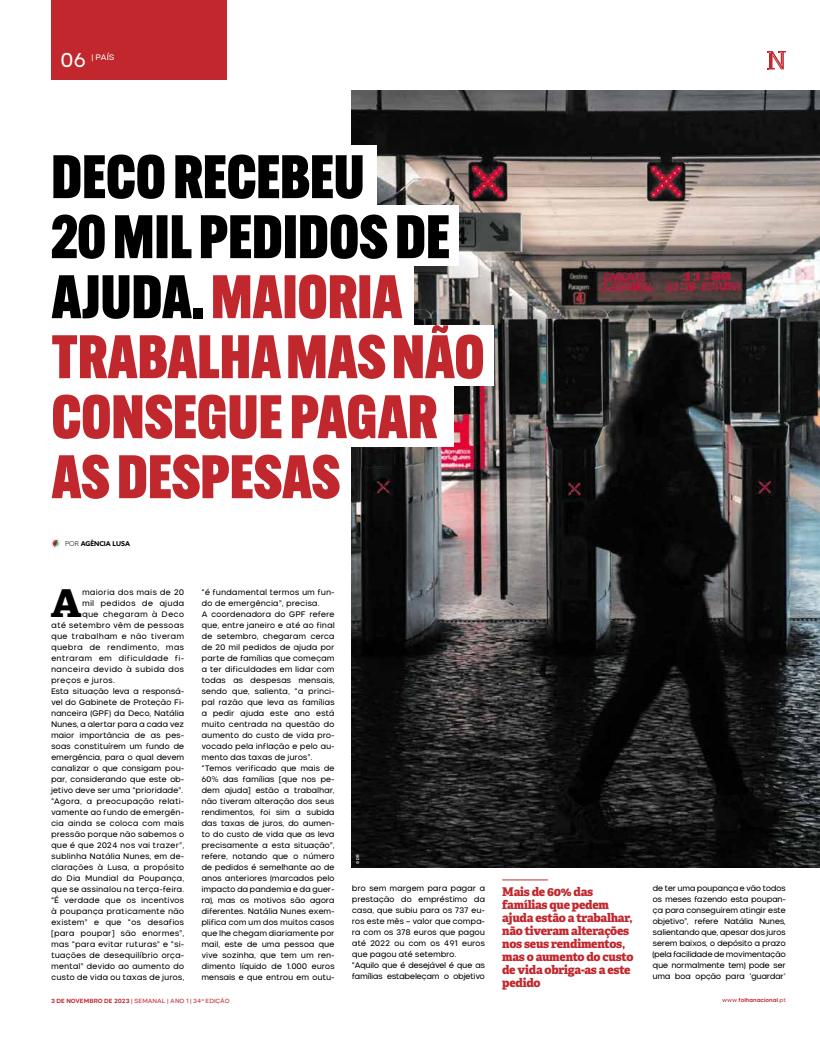
<style>
.page{position:relative;width:820px;height:1049px;background:#fff}
.page>*{position:absolute;margin:0;border:0;box-sizing:border-box;transform-origin:0 0}
.t1{font:900 60px/60px "Alternate Gothic Cond ATF";letter-spacing:.01em;color:#c1282e}
.t2{font:800 38.4px "Adelle";color:#000}
.t3{font:20px "Nominee";color:#fff}
.t4{font:800 12px/13px "Adelle";letter-spacing:-.025em;color:#c1282e}
.t5{font:8px/11px "Nominee";letter-spacing:-.03em;color:#000}
.t6{font:8px "Nominee";color:#000}
.t7{font:8px "Nominee";letter-spacing:-.005em;color:#000}
.t8{font:8px "Nominee";letter-spacing:.005em;color:#000}
.t9{font:8px "Nominee";letter-spacing:.01em;color:#000}
.t10{font:8px "Nominee";color:#fff}
.t11{font:700 6.7px "Azo Sans";color:#000}
.t12{font:6px "Nominee";letter-spacing:-.01em;color:#c1282e}
.t13{font:700 5.5px "Nominee";letter-spacing:-.015em;color:#c1282e}
.t14{font:600 4px "Articulat CF";color:#fff}
.s1{color:#000}
.s2{font-weight:300}
.s3{font-weight:700}
.s4{font-weight:400}
</style>
<div class="page">
<img style="left:351px;top:91px;width:468px;height:776px">
<div style="left:333px;top:145px;width:43px;height:61px;background:#fff"></div>
<div style="left:333px;top:206px;width:125px;height:60px;background:#fff"></div>
<div style="left:333px;top:266px;width:80px;height:61px;background:#fff"></div>
<div style="left:333px;top:326px;width:160px;height:60px;background:#fff"></div>
<div style="left:333px;top:386px;width:120px;height:61px;background:#fff"></div>
<svg style="left:51px;top:539px;width:10px;height:9px"></svg>
<svg style="left:53px;top:540px;width:5px;height:7px"></svg>
<hr style="left:502px;top:879px;width:45px;height:1px;background:#c1282e">
<svg style="left:767px;top:51px;width:18px;height:18px"></svg>
<div style="left:51px;top:0;width:175px;height:80px;background:#c1272d"></div>
<h3 class="t3" style="left:60px;top:48px;width:28px">06</h3>
<p class="t10" style="left:91px;top:52px;width:25px">| PAÍS</p>
<h1 class="t1" style="left:51px;top:147px;width:434px"><span class="s1">DECO RECEBEU<br>20 MIL PEDIDOS DE<br>AJUDA.</span> MAIORIA<br>TRABALHA MAS NÃO<br>CONSEGUE PAGAR<br>AS DESPESAS</h1>
<p class="t11" style="left:65px;top:539px;width:66px"><span class="s2">POR</span> AGÊNCIA LUSA</p>
<h2 class="t2" style="left:51px;top:578px;width:32px">A</h2>
<p class="t6" style="left:82px;top:587px;width:104px">maioria dos mais de 20</p>
<p class="t6" style="left:82px;top:598px;width:104px">mil pedidos de ajuda</p>
<p class="t6" style="left:82px;top:609px;width:104px">que chegaram à Deco</p>
<p class="t7" style="left:51px;top:620px;width:135px">até setembro vêm de pessoas</p>
<p class="t9" style="left:51px;top:631px;width:135px">que trabalham e não tiveram</p>
<p class="t6" style="left:51px;top:642px;width:135px">quebra de rendimento, mas</p>
<p class="t8" style="left:51px;top:653px;width:135px">entraram em dificuldade fi-</p>
<p class="t6" style="left:51px;top:664px;width:135px">nanceira devido à subida dos</p>
<p class="t7" style="left:51px;top:675px;width:65px">preços e juros.</p>
<p class="t5" style="left:51px;top:685px;width:135px">Esta situação leva a responsá-</p>
<p class="t5" style="left:51px;top:696px;width:135px">vel do Gabinete de Proteção Fi-</p>
<p class="t5" style="left:51px;top:707px;width:135px">nanceira (GPF) da Deco, Natália</p>
<p class="t5" style="left:51px;top:718px;width:135px">Nunes, a alertar para a cada vez</p>
<p class="t5" style="left:51px;top:729px;width:135px">maior importância de as pes-</p>
<p class="t5" style="left:51px;top:740px;width:135px">soas constituírem um fundo de</p>
<p class="t5" style="left:51px;top:751px;width:135px">emergência, para o qual devem</p>
<p class="t5" style="left:51px;top:762px;width:135px">canalizar o que consigam pou-</p>
<p class="t5" style="left:51px;top:773px;width:135px">par, considerando que este ob-</p>
<p class="t5" style="left:51px;top:784px;width:134px">jetivo deve ser uma “prioridade”.</p>
<p class="t5" style="left:51px;top:795px;width:135px">“Agora, a preocupação relati-</p>
<p class="t5" style="left:51px;top:806px;width:135px">vamente ao fundo de emergên-</p>
<p class="t5" style="left:51px;top:817px;width:135px">cia ainda se coloca com mais</p>
<p class="t5" style="left:51px;top:828px;width:135px">pressão porque não sabemos o</p>
<p class="t5" style="left:51px;top:839px;width:135px">que é que 2024 nos vai trazer”,</p>
<p class="t6" style="left:51px;top:851px;width:135px">sublinha Natália Nunes, em de-</p>
<p class="t5" style="left:51px;top:861px;width:135px">clarações à Lusa, a propósito</p>
<p class="t5" style="left:51px;top:872px;width:135px">do Dia Mundial da Poupança,</p>
<p class="t5" style="left:51px;top:883px;width:135px">que se assinalou na terça-feira.</p>
<p class="t5" style="left:51px;top:894px;width:135px">“É verdade que os incentivos</p>
<p class="t5" style="left:51px;top:905px;width:135px">à poupança praticamente não</p>
<p class="t5" style="left:51px;top:916px;width:135px">existem” e que “os desafios</p>
<p class="t5" style="left:51px;top:927px;width:135px">[para poupar] são enormes”,</p>
<p class="t5" style="left:51px;top:938px;width:135px">mas “para evitar ruturas” e “si-</p>
<p class="t5" style="left:51px;top:949px;width:135px">tuações de desequilíbrio orça-</p>
<p class="t5" style="left:51px;top:960px;width:135px">mental” devido ao aumento do</p>
<p class="t5" style="left:51px;top:971px;width:135px">custo de vida ou taxas de juros,</p>
<p class="t5" style="left:201px;top:586px;width:135px">“é fundamental termos um fun&shy;do de emergência”, precisa.<br>A coordenadora do GPF refere que, entre janeiro e até ao final de setembro, chegaram cerca de 20 mil pedidos de ajuda por parte de famílias que começam a ter dificuldades em lidar com todas as despesas mensais, sendo que, salienta, “a princi&shy;pal razão que leva as famílias a pedir ajuda este ano está muito centrada na questão do aumento do custo de vida pro&shy;vocado pela inflação e pelo au&shy;mento das taxas de juros”. “Temos verificado que mais de<br>60% das famílias [que nos pe&shy;dem ajuda] estão a trabalhar, não tiveram alteração dos seus rendimentos, foi sim a subida das taxas de juros, do aumen&shy;to do custo de vida que as leva precisamente a esta situação”, refere, notando que o número de pedidos é semelhante ao de anos anteriores (marcados pelo impacto da pandemia e da guer&shy;ra), mas os motivos são agora diferentes. Natália Nunes exem&shy;plifica com um dos muitos casos que lhe chegam diariamente por mail, este de uma pessoa que vive sozinha, que tem um ren&shy;dimento líquido de 1.000 euros mensais e que entrou em outu-</p>
<p class="t14" style="left:355px;top:864px;width:11px;rotate:-90deg">© DR</p>
<p class="t5" style="left:352px;top:882px;width:135px">bro sem margem para pagar a prestação do empréstimo da casa, que subiu para os 737 eu&shy;ros este mês – valor que compa&shy;ra com os 378 euros que pagou até 2022 ou com os 491 euros que pagou até setembro. “Aquilo que é desejável é que as famílias estabeleçam o objetivo</p>
<p class="t5" style="left:652px;top:882px;width:135px;text-align:justify">de ter uma poupança e vão todos os meses fazendo esta poupan&shy;ça para conseguirem atingir este objetivo”, refere Natália Nunes, salientando que, apesar dos juros serem baixos, o depósito a prazo (pela facilidade de movimentação que normalmente tem) pode ser uma boa opção para ‘guardar’</p>
<h3 class="t4" style="left:502px;top:885px;width:133px">Mais de 60% das famílias que pedem ajuda estão a trabalhar, não tiveram alterações nos seus rendimentos, mas o aumento do custo de vida obriga-as a este pedido</h3>
<p class="t12" style="left:51px;top:997px;width:180px"><span class="s3">3 DE NOVEMBRO DE 2023</span> | SEMANAL | ANO 1 | 34<sup>a</sup> EDIÇÃO</p>
<p class="t13" style="left:722px;top:997px;width:65px"><span class="s4">www.</span>folhanacional<span class="s4">.pt</span></p>
</div>
